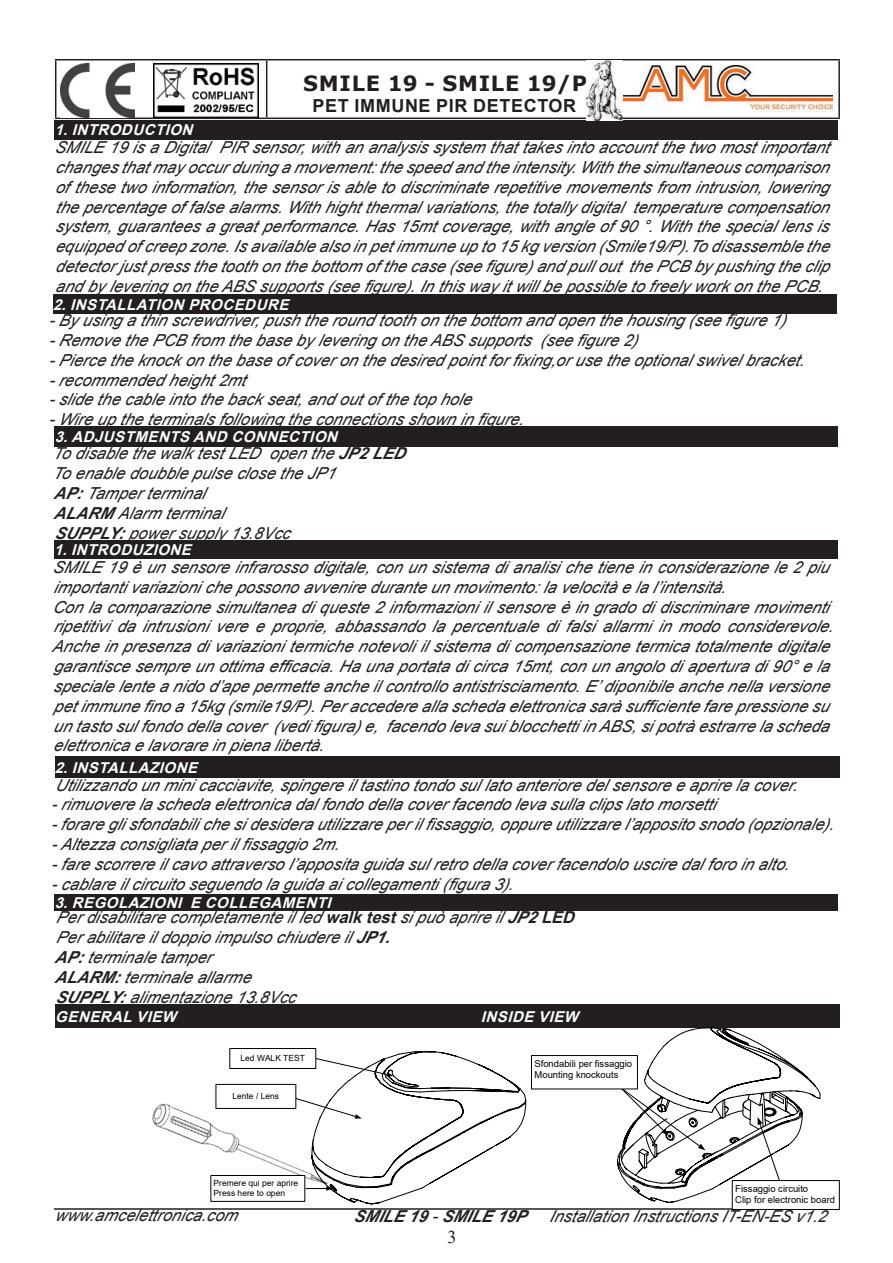
<style>
.page{position:relative;width:893px;height:1263px;background:#fff}
.page>*{position:absolute;margin:0;border:0;box-sizing:border-box;transform-origin:0 0}
.t1{font:700 21px "Verdana";letter-spacing:.035em;color:#231f20}
.t2{font:700 18px "Arial";letter-spacing:.035em;color:#231f20}
.t3{font:18px "Times New Roman";color:#231f20}
.t4{font:italic 16.5px/19.8px "Arial";color:#231f20}
.t5{font:italic 700 16.5px "Arial";color:#231f20}
.t6{font:italic 700 15px "Arial";letter-spacing:.035em;color:#fff}
.t7{font:9.45px/11.4px "Arial";letter-spacing:.005em;color:#000}
.t8{font:8.4px/10.2px "Arial";letter-spacing:.005em;color:#000}
.s1{font-weight:700}
.s2{font-weight:400}
</style>
<div class="page">
<hr style="left:54px;top:1208px;width:785px;height:2px;background:#231f20">
<hr style="left:55px;top:59px;width:212px;height:1px;background:#231f20">
<hr style="left:55px;top:60px;width:1px;height:58px;background:#231f20">
<hr style="left:267px;top:59px;width:355px;height:1px;background:#231f20">
<hr style="left:266px;top:60px;width:1px;height:58px;background:#231f20">
<hr style="left:622px;top:59px;width:218px;height:1px;background:#231f20">
<hr style="left:621px;top:60px;width:2px;height:58px;background:#231f20">
<hr style="left:838px;top:60px;width:2px;height:58px;background:#231f20">
<hr style="left:55px;top:118px;width:212px;height:1px;background:#231f20">
<hr style="left:267px;top:118px;width:355px;height:1px;background:#231f20">
<hr style="left:622px;top:118px;width:218px;height:1px;background:#231f20">
<img style="left:622px;top:66px;width:211px;height:46px">
<div style="left:55px;top:120px;width:783px;height:20px;background:#231f20"></div>
<div style="left:53px;top:294px;width:783px;height:20px;background:#231f20"></div>
<div style="left:55px;top:426px;width:783px;height:21px;background:#231f20"></div>
<div style="left:54px;top:540px;width:783px;height:19px;background:#231f20"></div>
<div style="left:55px;top:756px;width:784px;height:22px;background:#231f20"></div>
<div style="left:55px;top:894px;width:783px;height:16px;background:#231f20"></div>
<div style="left:55px;top:1005px;width:426px;height:23px;background:#231f20"></div>
<div style="left:481px;top:1005px;width:359px;height:23px;background:#231f20"></div>
<div style="left:531px;top:1055px;width:107px;height:34px;border:1px solid #000"></div>
<svg style="left:617px;top:1027px;width:204px;height:176px"></svg>
<div style="left:732px;top:1180px;width:107px;height:29px;background:#fff"></div>
<div style="left:732px;top:1180px;width:108px;height:30px;border:1px solid #000"></div>
<img style="left:60px;top:64px;width:75px;height:54px">
<img style="left:153px;top:64px;width:106px;height:54px">
<img style="left:586px;top:60px;width:36px;height:60px">
<img style="left:152px;top:1101px;width:143px;height:101px">
<div style="left:211px;top:1175px;width:94px;height:26px;background:#fff"></div>
<div style="left:211px;top:1175px;width:94px;height:26px;border:1px solid #000"></div>
<div style="left:230px;top:1048px;width:86px;height:21px;border:1px solid #000"></div>
<svg style="left:295px;top:1051px;width:231px;height:154px"></svg>
<div style="left:216px;top:1084px;width:80px;height:24px;background:#fff"></div>
<div style="left:216px;top:1084px;width:80px;height:25px;border:1px solid #000"></div>
<p class="t1" style="left:303px;top:75px;width:285px">SMILE 19 - SMILE 19/P</p>
<p class="t2" style="left:313px;top:99px;width:265px">PET IMMUNE PIR DETECTOR</p>
<p class="t6" style="left:55px;top:125px;width:143px">1.INTRODUCTION</p>
<p class="t4" style="left:54px;top:139px;width:780px">SMILE 19 is a Digital PIR sensor,with an analysis system that takes into account the two most imp ortant changes that may occur during a movement:the sp eed and the intensity.With the simultaneous comparison of these two information, the sensor is able to discriminate rep etitive movements from intrusion, lowering the p ercentage of false alarms.With hight thermal variations,the totally digital temp erature comp ensation system, guarantees a great p erformance. Has 15mt coverage, with angle of 90 °. With the sp ecial lens is equipp ed of creep zone.Is available also in p et immune up to 15 kg version (Smile19/P) .To disassemble the detector just press the tooth on the bottom of the case (see figure) and p ull out the PCB by p ushing the clip and by levering on the ABS supports (see figure).In this way it will be possible to freely work on the PCB.</p>
<p class="t6" style="left:53px;top:299px;width:240px">2.INSTALLATION PROCEDURE</p>
<p class="t4" style="left:48px;top:312px;width:761px">-By using a thin screwdriver,p ush the round tooth on the bottom and op en the housing (see figure 1) -Remove the PCB from the base by levering on the ABS supp orts (see figure 2)<br>-Pierce the knock on the base of cover on the desired p oint for fixing,or use the op tional swivel bracket. -recommended height 2mt<br>-slide the cable into the back seat,and out of the top hole<br>-Wire up the terminals following the connections shown in figure.</p>
<p class="t6" style="left:55px;top:431px;width:287px">3.ADJUSTMENTS AND CONNECTION</p>
<p class="t4" style="left:53px;top:445px;width:354px">To disable the walk test LED open the <span class="s1">JP2 LED<br></span>To enable doubble p ulse close the JP 1<br><span class="s1">AP:</span>Tamper terminal<br><span class="s1">ALARM</span> Alarm terminal<br><span class="s1">SUPPLY:</span>power supply 13.8Vcc</p>
<p class="t4" style="left:52px;top:559px;width:787px">SMILE 19 è un sensore infrarosso digitale, con un sistema di analisi che tiene in considerazione le 2 piu imp ortanti variazioni che p ossono avvenire durante un movimento:la velocità e la l ’intensità.<br>Con la comparazione simultanea di queste 2 informazioni il sensore è in grado di discriminare movimenti ripetitivi da intrusioni vere e proprie, abbassando la percentuale di falsi allarmi in modo considerevole.<br>Anche in presenza di variazioni termiche notevoli il sistema di comp ensazione termica totalmente digitale garantisce sempre un ottima efficacia. Ha una p ortata di circa 15mt, con un angolo di ap ertura di 90 ° e la sp eciale lente a nido d ’ap e p ermette anche il controllo antistrisciamento.E ’ dip onibile anche nella versione p et immune fino a 15kg (smile19/P).Per accedere alla scheda elettronica sarà sufficiente fare pressione su un tasto sul fondo della cover (vedi figura) e, facendo leva sui blocchetti in ABS,si p otrà estrarre la scheda elettronica e lavorare in piena libertà.</p>
<p class="t6" style="left:54px;top:544px;width:142px">1.INTRODUZIONE</p>
<p class="t6" style="left:55px;top:762px;width:147px">2.INSTALLAZIONE</p>
<p class="t4" style="left:51px;top:776px;width:788px">Utilizzando un mini cacciavite,sp ingere il tastino tondo sul lato anteriore del sensore e ap rire la cover. -rimuovere la scheda elettronica dal fondo della cover facendo leva sulla clip s lato morsetti<br>-forare gli sfondabili che si desidera utilizzare p er il fissaggio,opp ure utilizzare l ’app osito snodo (op zionale) . -Altezza consigliata p er il fissaggio 2m.<br>-fare scorrere il cavo attraverso l’apposita guida sul retro della cover facendolo uscire dal foro in alto. -cablare il circuito seguendo la guida ai collegamenti (figura 3) .</p>
<p class="t6" style="left:55px;top:897px;width:281px">3.REGOLAZIONI E COLLEGAMENTI</p>
<p class="t4" style="left:55px;top:909px;width:525px">Per disabilitare completamente il led <span class="s1">WALK TEST</span>si p uò aprire il <span class="s1">JP2</span> <span class="s1">LED </span>Per abilitare il doppio impulso chiudere il <span class="s1">JP1.<br>AP:</span>terminale tamper<br><span class="s1">ALARM:</span>terminale allarme<br><span class="s1">SUPPLY:</span>alimentazione 13.8Vcc</p>
<p class="t6" style="left:55px;top:1011px;width:122px">GENERAL VIEW</p>
<p class="t6" style="left:481px;top:1011px;width:99px">INSIDE VIEW</p>
<p class="t7" style="left:534px;top:1059px;width:99px">Sfondabili per fissaggio<br>Mounting knockouts</p>
<p class="t8" style="left:241px;top:1053px;width:66px">Led WALK TEST</p>
<p class="t8" style="left:233px;top:1092px;width:48px">Lente / Lens</p>
<p class="t8" style="left:214px;top:1178px;width:86px">Premere qui per aprire<br>Press here to open</p>
<p class="t7" style="left:735px;top:1184px;width:101px">Fissaggio circuito<br>Clip for electronic board</p>
<p class="t4" style="left:55px;top:1207px;width:188px">www.amcelettronica.com</p>
<p class="t5" style="left:354px;top:1210px;width:174px">SMILE 19 <span class="s2">-</span>SMILE 19P</p>
<p class="t4" style="left:549px;top:1208px;width:279px">Installation Instructions IT-EN-ES v1.2</p>
<p class="t3" style="left:448px;top:1226px;width:10px">3</p>
</div>
